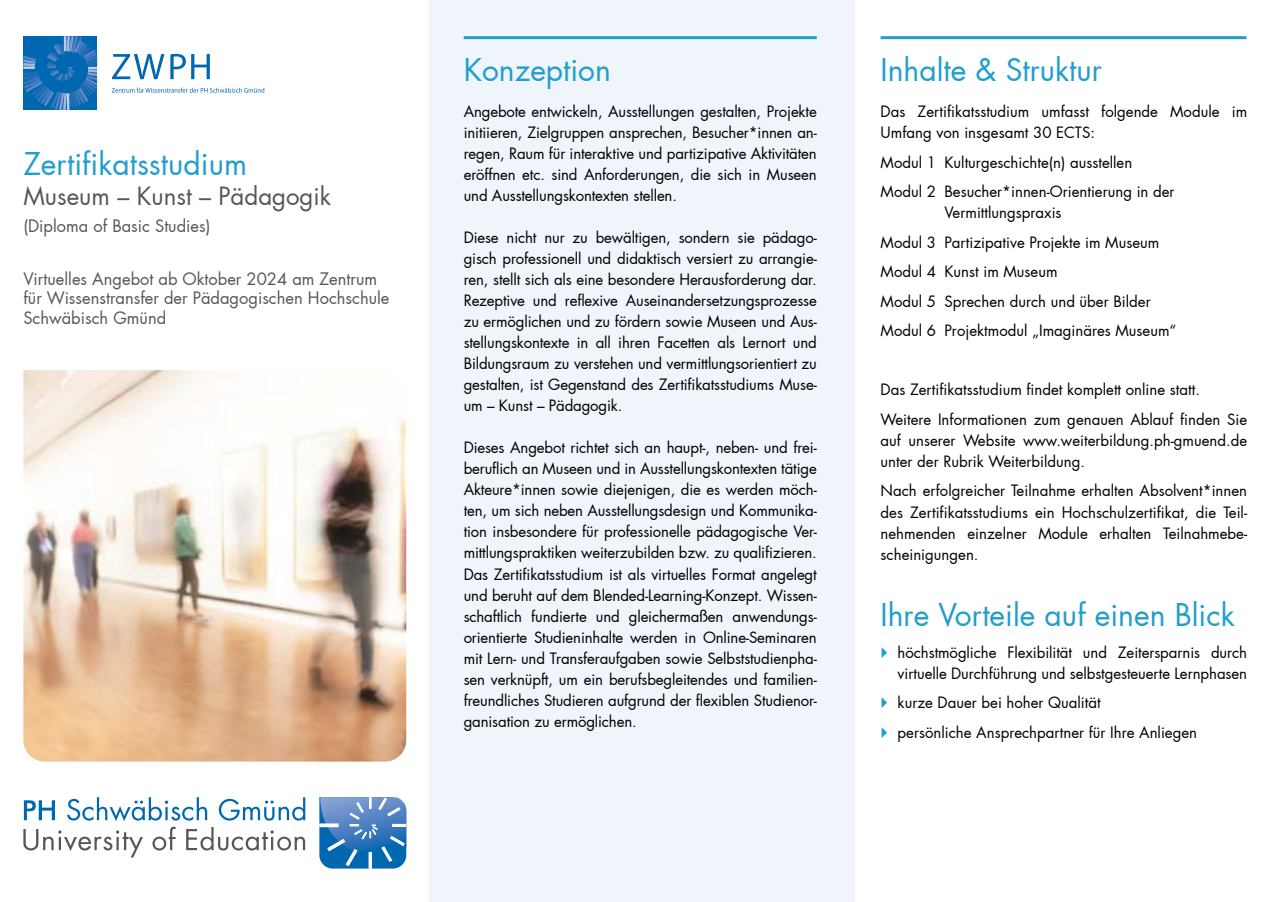
<style>
.page{position:relative;width:1272px;height:902px;background:#fff}
.page>*{position:absolute;margin:0;border:0;box-sizing:border-box;transform-origin:0 0}
.t1{font:30px "Futura";color:#219ecc}
.t2{font:24px "Futura";color:#575756}
.t3{font:16.5px/19.8px "Futura";color:#575756}
.Fliesstext{font:15px/21px "Futura";color:#000;text-align:justify}
.Aufzählung{font:15px/21px "Futura";letter-spacing:-.005em;color:#000}
</style>
<div class="page">
<div style="left:429px;top:0;width:426px;height:901px;background:#eff5fb"></div>
<hr style="left:880px;top:36px;width:366px;height:3px;background:#219ecc">
<hr style="left:463px;top:36px;width:353px;height:3px;background:#219ecc">
<img style="left:23px;top:370px;width:383px;height:391px">
<svg style="left:319px;top:797px;width:87px;height:71px"></svg>
<svg style="left:23px;top:797px;width:282px;height:60px"></svg>
<svg style="left:23px;top:36px;width:74px;height:74px"></svg>
<svg style="left:112px;top:54px;width:52px;height:25px"></svg>
<svg style="left:170px;top:54px;width:40px;height:25px"></svg>
<svg style="left:112px;top:88px;width:152px;height:5px"></svg>
<h1 class="t1" style="left:23px;top:145px;width:225px">Zertifikatsstudium</h1>
<p class="t2" style="left:23px;top:181px;width:309px">Museum – Kunst – Pädagogik</p>
<h3 class="t3" style="left:23px;top:217px;width:189px">(Diploma of Basic Studies)</h3>
<h3 class="t3" style="left:23px;top:269px;width:355px">Virtuelles Angebot ab Oktober 2024 am Zentrum</h3>
<h3 class="t3" style="left:23px;top:288px;width:367px">für Wissenstransfer der Pädagogischen Hochschule<br>Schwäbisch Gmünd</h3>
<h1 class="t1" style="left:463px;top:51px;width:149px">Konzeption</h1>
<h1 class="t1" style="left:880px;top:51px;width:223px">Inhalte &amp; Struktur</h1>
<p class="Fliesstext" style="left:463px;top:101px;width:354px">Angebote entwickeln, Ausstellungen gestalten, Projekte initiieren, Zielgruppen ansprechen, Besucher*innen an&shy;regen, Raum für interaktive und partizipative Aktivitäten eröffnen etc. sind Anforderungen, die sich in Museen und Ausstellungskontexten stellen.</p>
<p class="Fliesstext" style="left:463px;top:227px;width:354px">Diese nicht nur zu bewältigen, sondern sie pädago&shy;gisch professionell und didaktisch versiert zu arrangie&shy;ren, stellt sich als eine besondere Herausforderung dar.<br>Rezeptive und reflexive Auseinandersetzungsprozesse zu ermöglichen und zu fördern sowie Museen und Aus&shy;stellungskontexte in all ihren Facetten als Lernort und Bildungsraum zu verstehen und vermittlungsorientiert zu gestalten, ist Gegenstand des Zertifikatsstudiums Muse&shy;um – Kunst – Pädagogik.</p>
<p class="Fliesstext" style="left:463px;top:437px;width:354px">Dieses Angebot richtet sich an haupt-, neben- und frei&shy;beruflich an Museen und in Ausstellungskontexten tätige Akteure*innen sowie diejenigen, die es werden möch&shy;ten, um sich neben Ausstellungsdesign und Kommunika&shy;tion insbesondere für professionelle pädagogische Ver&shy;mittlungspraktiken weiterzubilden bzw. zu qualifizieren.</p>
<p class="Fliesstext" style="left:463px;top:563px;width:354px">Das Zertifikatsstudium ist als virtuelles Format angelegt und beruht auf dem Blended-Learning-Konzept. Wissen&shy;schaftlich fundierte und gleichermaßen anwendungs&shy;orientierte Studieninhalte werden in Online-Seminaren mit Lern- und Transferaufgaben sowie Selbststudienpha&shy;sen verknüpft, um ein berufsbegleitendes und familien&shy;freundliches Studieren aufgrund der flexiblen Studienor&shy;ganisation zu ermöglichen.</p>
<p class="Fliesstext" style="left:880px;top:101px;width:368px">Das Zertifikatsstudium umfasst folgende Module im<br>Umfang von insgesamt 30 ECTS:</p>
<p class="Fliesstext" style="left:880px;top:152px;width:253px">Modul 1 Kulturgeschichte(n) ausstellen</p>
<p class="Fliesstext" style="left:944px;top:181px;width:232px;text-indent:-64px">Modul 2 Besucher*innen-Orientierung in der<br>Vermittlungspraxis</p>
<p class="Fliesstext" style="left:880px;top:232px;width:280px">Modul 3 Partizipative Projekte im Museum</p>
<p class="Fliesstext" style="left:880px;top:261px;width:178px">Modul 4 Kunst im Museum</p>
<p class="Fliesstext" style="left:880px;top:291px;width:272px">Modul 5 Sprechen durch und über Bilder</p>
<p class="Fliesstext" style="left:880px;top:320px;width:297px">Modul 6 Projektmodul „Imaginäres Museum“</p>
<p class="Fliesstext" style="left:880px;top:379px;width:321px">Das Zertifikatsstudium findet komplett online statt.</p>
<p class="Fliesstext" style="left:880px;top:409px;width:368px">Weitere Informationen zum genauen Ablauf finden Sie auf unserer Website www.weiterbildung.ph-gmuend.de unter der Rubrik Weiterbildung.</p>
<p class="Fliesstext" style="left:880px;top:480px;width:368px">Nach erfolgreicher Teilnahme erhalten Absolvent*innen des Zertifikatsstudiums ein Hochschulzertifikat, die Teil&shy;nehmenden einzelner Module erhalten Teilnahmebe&shy;scheinigungen.</p>
<h1 class="t1" style="left:880px;top:595px;width:356px">Ihre Vorteile auf einen Blick</h1>
<p class="Aufzählung" style="left:897px;top:641px;width:351px">höchstmögliche Flexibilität und Zeitersparnis durch virtuelle Durchführung und selbstgesteuerte Lernphasen</p>
<p class="Aufzählung" style="left:897px;top:692px;width:205px">kurze Dauer bei hoher Qualität</p>
<p class="Aufzählung" style="left:897px;top:721px;width:301px">persönliche Ansprechpartner für Ihre Anliegen</p>
</div>
